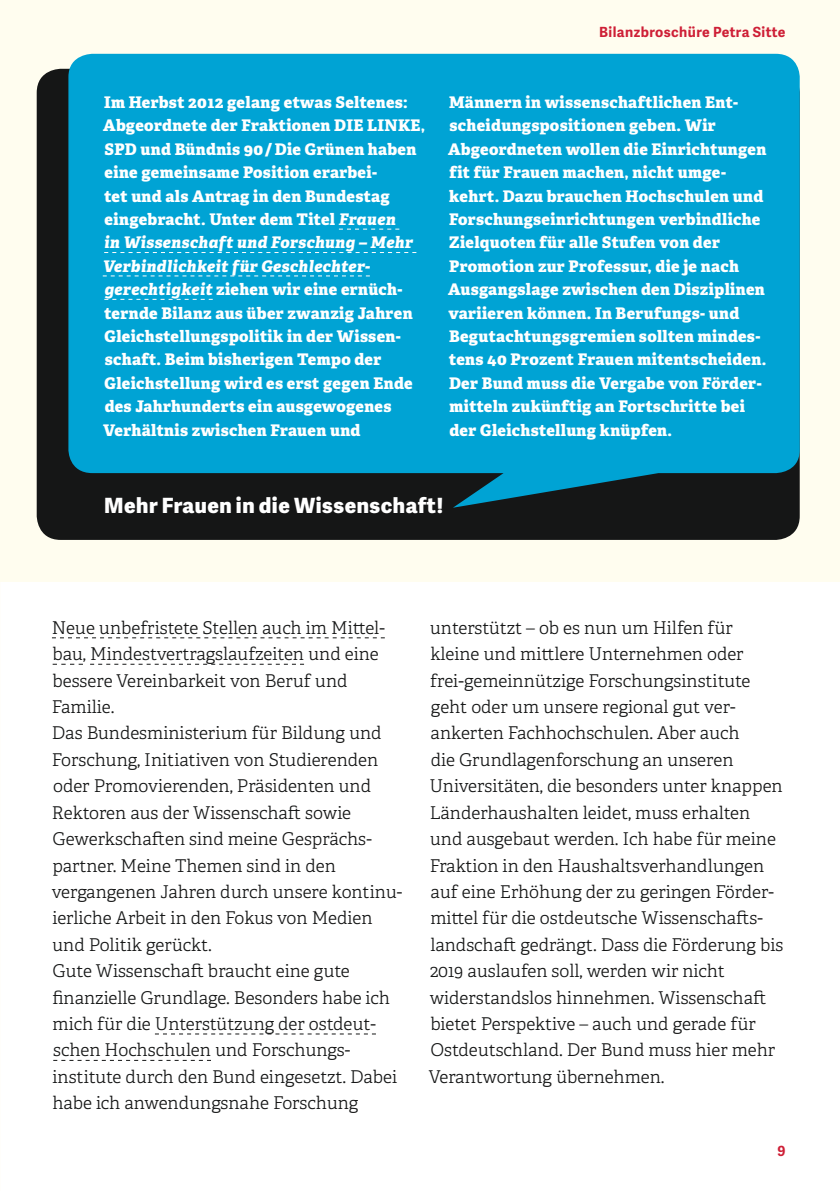
<style>
.page{position:relative;width:840px;height:1191px;background:#fff}
.page>*{position:absolute;margin:0;border:0;box-sizing:border-box;transform-origin:0 0}
.t1{font:800 21px "Adelle Sans";letter-spacing:.025em;color:#fff}
.t2{font:300 17.6px/26.4px "Adelle";color:#151616}
.t3{font:800 16px/23.4px "Adelle";letter-spacing:.02em;color:#fff}
.t4{font:700 14px "Adelle Sans";letter-spacing:.03em;color:#ce1f36}
.s1{font-style:italic}
</style>
<div class="page">
<div style="left:1px;top:0;width:838px;height:581px;background:#fffdef"></div>
<div style="left:37px;top:69px;width:762px;height:471px;background:#151616;border-radius:24px"></div>
<svg style="left:52px;top:637px;width:332px;height:1px"></svg>
<svg style="left:53px;top:664px;width:30px;height:1px"></svg>
<svg style="left:90px;top:664px;width:214px;height:1px"></svg>
<svg style="left:155px;top:1033px;width:221px;height:1px"></svg>
<svg style="left:53px;top:1060px;width:158px;height:1px"></svg>
<svg style="left:68px;top:54px;width:731px;height:454px;background:#0199c6"></svg>
<svg style="left:339px;top:229px;width:60px;height:1px"></svg>
<svg style="left:104px;top:252px;width:312px;height:1px"></svg>
<svg style="left:103px;top:275px;width:267px;height:1px"></svg>
<svg style="left:104px;top:299px;width:109px;height:1px"></svg>
<p class="t4" style="left:599px;top:22px;width:188px">Bilanzbroschüre Petra Sitte</p>
<p class="t3" style="left:103px;top:91px;width:323px">Im Herbst 2012 gelang etwas Seltenes:<br>Abgeordnete der Fraktionen DIE LINKE, SPD und Bündnis 90/ Die Grünen haben eine gemeinsame Position erarbei-<br>tet und als Antrag in den Bundestag eingebracht. Unter dem Titel <span class="s1">Frauen<br>in Wissenschaft und Forschung – Mehr Verbindlichkeit für Geschlechter&shy;gerechtigkeit</span> ziehen wir eine ernüch&shy;ternde Bilanz aus über zwanzig Jahren Gleichstellungspolitik in der Wissen&shy;schaft. Beim bisherigen Tempo der Gleichstellung wird es erst gegen Ende des Jahrhunderts ein ausgewogenes Verhältnis zwischen Frauen und</p>
<p class="t3" style="left:448px;top:91px;width:320px">Männern in wissenschaftlichen Ent&shy;scheidungspositionen geben. Wir Abgeordneten wollen die Einrichtungen fit für Frauen machen, nicht umge&shy;kehrt. Dazu brauchen Hochschulen und Forschungseinrichtungen verbindliche Zielquoten für alle Stufen von der Promotion zur Professur, die je nach Ausgangslage zwischen den Disziplinen variieren können. In Berufungs- und Begutachtungsgremien sollten mindes&shy;tens 40 Prozent Frauen mitentscheiden.<br>Der Bund muss die Vergabe von Förder&shy;mitteln zukünftig an Fortschritte bei der Gleichstellung knüpfen.</p>
<p class="t1" style="left:104px;top:490px;width:340px">Mehr Frauen in die Wissenschaft!</p>
<p class="t2" style="left:52px;top:614px;width:352px">Neue unbefristete Stellen auch im Mittel&shy;bau, Mindestvertragslaufzeiten und eine bessere Vereinbarkeit von Beruf und Familie.<br>Das Bundesministerium für Bildung und Forschung, Initiativen von Studierenden oder Promovierenden, Präsidenten und Rektoren aus der Wissenschaft sowie Gewerkschaften sind meine Gesprächs&shy;partner. Meine Themen sind in den vergangenen Jahren durch unsere kontinu&shy;ierliche Arbeit in den Fokus von Medien und Politik gerückt.<br>Gute Wissenschaft braucht eine gute finanzielle Grundlage. Besonders habe ich mich für die Unterstützung der ostdeut&shy;schen Hochschulen und Forschungs&shy;institute durch den Bund eingesetzt. Dabei habe ich anwendungsnahe Forschung</p>
<p class="t2" style="left:428px;top:614px;width:356px">unterstützt – ob es nun um Hilfen für kleine und mittlere Unternehmen oder frei-gemeinnützige Forschungsinstitute geht oder um unsere regional gut ver&shy;ankerten Fachhochschulen. Aber auch<br>die Grundlagenforschung an unseren Universitäten, die besonders unter knappen Länderhaushalten leidet, muss erhalten und ausgebaut werden. Ich habe für meine Fraktion in den Haushaltsverhandlungen auf eine Erhöhung der zu geringen Förder&shy;mittel für die ostdeutsche Wissenschafts&shy;landschaft gedrängt. Dass die Förderung bis 2019 auslaufen soll, werden wir nicht widerstandslos hinnehmen. Wissenschaft bietet Perspektive – auch und gerade für Ostdeutschland. Der Bund muss hier mehr Verantwortung übernehmen.</p>
<p class="t4" style="left:777px;top:1141px;width:10px">9</p>
</div>
